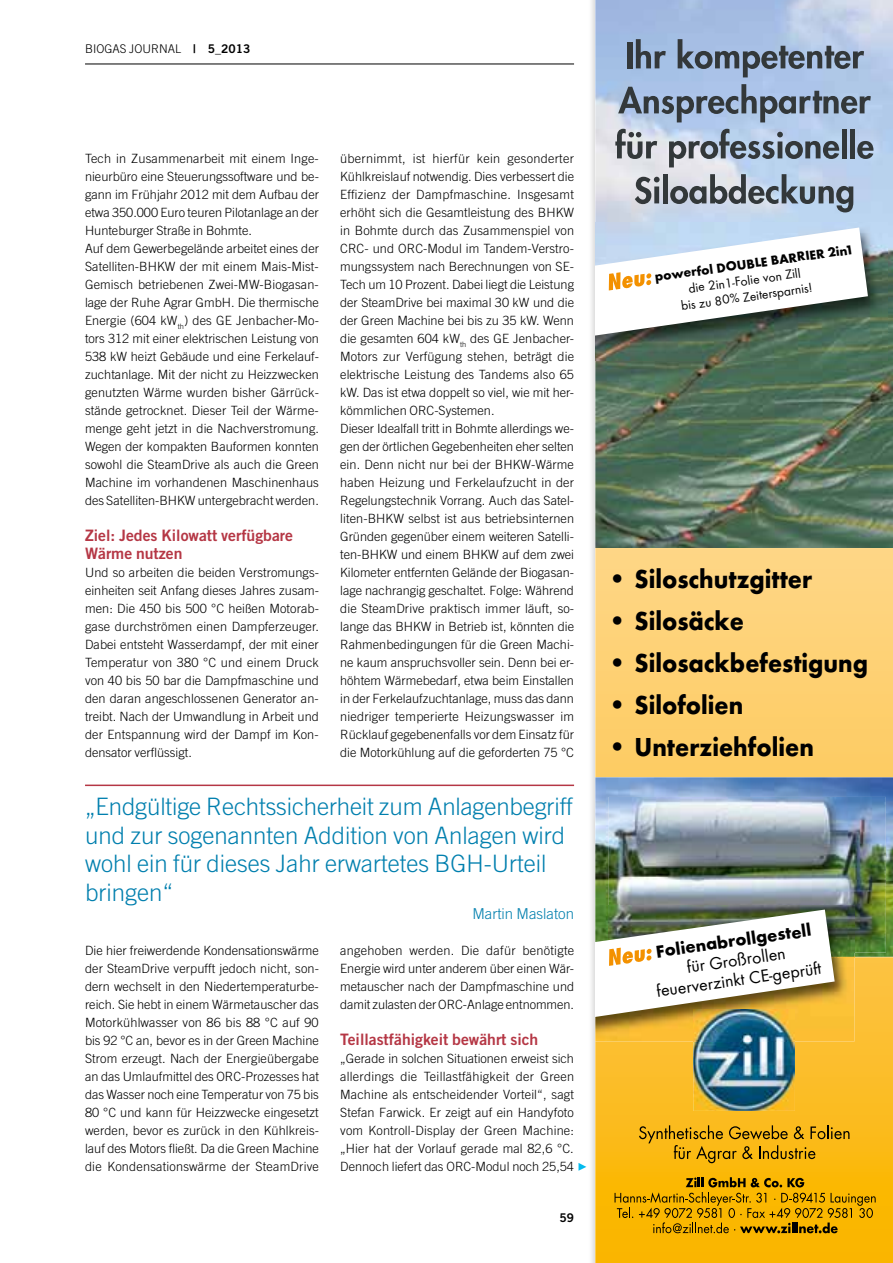
<style>
.page{position:relative;width:893px;height:1263px;background:#fff}
.page>*{position:absolute;margin:0;border:0;box-sizing:border-box;transform-origin:0 0}
.t1{font:700 27px "Futura T";color:#000;scale:.92 1}
.t2{font:300 24px/28.8px "Trade Gothic";color:#007fae}
.t3{font:18px/19.5px "Futura T";color:#000;text-align:center}
.t4{font:700 18px "Futura T";color:#000}
.t5{font:15.75px/18px "Trade Gothic Bold Two";color:#b53745}
.t6{font:300 15px "Trade Gothic";color:#007fae}
.t7{font:13.5px/16.2px "Futura T";color:#000;text-align:center}
.t8{font:700 13.5px "Futura T";color:#000}
.t9{font:300 12.75px/18px "Trade Gothic";color:#000;text-align:justify}
.t10{font:300 12px "Trade Gothic";color:#000}
.t11{font:12px "Trade Gothic Bold Two";color:#000}
.s1{font-family:"Trade Gothic Bold Two";font-weight:400}
.s2{font-family:"Futura Condensed BQ"}
</style>
<div class="page">
<hr style="left:85px;top:64px;width:489px;height:1px;background:#000">
<div style="left:587px;top:0;width:306px;height:1263px;background:#000;opacity:.5"></div>
<img style="left:595px;top:0;width:298px;height:548px">
<svg style="left:595px;top:548px;width:298px;height:715px;background:#fcc853"></svg>
<svg style="left:639px;top:1125px;width:210px;height:38px;background:#d69f13"></svg>
<img style="left:693px;top:1041px;width:102px;height:70px">
<svg style="left:614px;top:1177px;width:262px;height:56px;background:#d29a00"></svg>
<div style="left:627px;top:42px;width:5px;height:26px;background:#33383a"></div>
<svg style="left:636px;top:39px;width:30px;height:29px"></svg>
<svg style="left:678px;top:39px;width:186px;height:38px;background:#889ab4"></svg>
<svg style="left:618px;top:84px;width:253px;height:38px;background:#8c9eb8"></svg>
<svg style="left:615px;top:129px;width:42px;height:30px"></svg>
<svg style="left:669px;top:129px;width:170px;height:38px;background:#99a8ba"></svg>
<hr style="left:842px;top:129px;width:4px;height:29px;background:#33383a">
<div style="left:850px;top:129px;width:5px;height:29px;background:#33383a"></div>
<svg style="left:857px;top:141px;width:16px;height:18px"></svg>
<svg style="left:635px;top:177px;width:25px;height:27px"></svg>
<div style="left:663px;top:174px;width:5px;height:29px;background:#33383a"></div>
<svg style="left:670px;top:174px;width:183px;height:38px;background:#9ba6b4"></svg>
<img style="left:595px;top:777px;width:298px;height:180px">
<img style="left:609px;top:797px;width:277px;height:155px">
<img style="left:595px;top:222px;width:292px;height:138px">
<img style="left:595px;top:905px;width:259px;height:136px">
<img style="left:609px;top:905px;width:245px;height:47px">
<img style="left:595px;top:909px;width:240px;height:110px">
<hr style="left:85px;top:784px;width:489px;height:2px;background:#b53745">
<svg style="left:578px;top:1163px;width:8px;height:8px"></svg>
<svg style="left:595px;top:227px;width:273px;height:110px"></svg>
<p class="t10" style="left:85px;top:41px;width:167px">Biogas Journal <span class="s1">| 5_2013</span></p>
<p class="t9" style="left:85px;top:149px;width:236px;text-align:left">Tech in Zusammenarbeit mit einem Inge&shy;nieurbüro eine Steuerungssoftware und be&shy;gann im Frühjahr 2012 mit dem Aufbau der etwa 350.000 Euro teuren Pilotanlage an der Hunteburger Straße in Bohmte.<br>Auf dem Gewerbegelände arbeitet eines der Satelliten-BHKW der mit einem Mais-Mist-Gemisch betriebenen Zwei-MW-Biogasan&shy;lage der Ruhe Agrar GmbH. Die thermische Energie (604 kW<sub>th</sub>) des GE Jenbacher-Mo&shy;tors 312 mit einer elektrischen Leistung von 538 kW heizt Gebäude und eine Ferkelauf&shy;zuchtanlage. Mit der nicht zu Heizzwecken genutzten Wärme wurden bisher Gärrück&shy;stände getrocknet. Dieser Teil der Wärme&shy;menge geht jetzt in die Nachverstromung.<br>Wegen der kompakten Bauformen konnten sowohl die SteamDrive als auch die Green Machine im vorhandenen Maschinenhaus des Satelliten-BHKW untergebracht werden.</p>
<p class="t5" style="left:85px;top:526px;width:209px">Ziel: Jedes Kilowatt verfügbare<br>Wärme nutzen</p>
<p class="t9" style="left:85px;top:563px;width:235px">Und so arbeiten die beiden Verstromungs&shy;einheiten seit Anfang dieses Jahres zusam&shy;men: Die 450 bis 500 °C heißen Motorab&shy;gase durchströmen einen Dampferzeuger.<br>Dabei entsteht Wasserdampf, der mit einer Temperatur von 380 °C und einem Druck von 40 bis 50 bar die Dampfmaschine und den daran angeschlossenen Generator an&shy;treibt. Nach der Umwandlung in Arbeit und der Entspannung wird der Dampf im Kon&shy;densator verflüssigt.</p>
<p class="t9" style="left:340px;top:149px;width:236px;text-align:left">übernimmt, ist hierfür kein gesonderter Kühlkreislauf notwendig. Dies verbessert die Effizienz der Dampfmaschine. Insgesamt erhöht sich die Gesamtleistung des BHKW in Bohmte durch das Zusammenspiel von CRC- und ORC-Modul im Tandem-Verstro&shy;mungssystem nach Berechnungen von SE-Tech um 10 Prozent. Dabei liegt die Leistung der SteamDrive bei maximal 30 kW und die der Green Machine bei bis zu 35 kW. Wenn die gesamten 604 kW<sub>th</sub> des GE Jenbacher-Motors zur Verfügung stehen, beträgt die elektrische Leistung des Tandems also 65 kW. Das ist etwa doppelt so viel, wie mit her&shy;kömmlichen ORC-Systemen.<br>Dieser Idealfall tritt in Bohmte allerdings we&shy;gen der örtlichen Gegebenheiten eher selten ein. Denn nicht nur bei der BHKW-Wärme haben Heizung und Ferkelaufzucht in der Regelungstechnik Vorrang. Auch das Satel&shy;liten-BHKW selbst ist aus betriebsinternen Gründen gegenüber einem weiteren Satelli&shy;ten-BHKW und einem BHKW auf dem zwei Kilometer entfernten Gelände der Biogasan&shy;lage nachrangig geschaltet. Folge: Während die SteamDrive praktisch immer läuft, so&shy;lange das BHKW in Betrieb ist, könnten die Rahmenbedingungen für die Green Machi&shy;ne kaum anspruchsvoller sein. Denn bei er&shy;höhtem Wärmebedarf, etwa beim Einstallen in der Ferkelaufzuchtanlage, muss das dann niedriger temperierte Heizungswasser im Rücklauf gegebenenfalls vor dem Einsatz für die Motorkühlung auf die geforderten 75 °C</p>
<h2 class="t2" style="left:85px;top:792px;width:489px">„Endgültige Rechtssicherheit zum Anlagenbegriff und zur sogenannten Addition von Anlagen wird wohl ein für dieses Jahr erwartetes BGH-Urteil bringen“</h2>
<p class="t6" style="left:472px;top:904px;width:103px">Martin Maslaton</p>
<p class="t9" style="left:85px;top:941px;width:235px">Die hier freiwerdende Kondensationswärme der SteamDrive verpufft jedoch nicht, son&shy;dern wechselt in den Niedertemperaturbe&shy;reich. Sie hebt in einem Wärmetauscher das Motorkühlwasser von 86 bis 88 °C auf 90 bis 92 °C an, bevor es in der Green Machine Strom erzeugt. Nach der Energieübergabe an das Umlaufmittel des ORC-Prozesses hat das Wasser noch eine Temperatur von 75 bis 80 °C und kann für Heizzwecke eingesetzt werden, bevor es zurück in den Kühlkreis&shy;lauf des Motors fließt. Da die Green Machine die Kondensationswärme der SteamDrive</p>
<p class="t9" style="left:340px;top:941px;width:236px">angehoben werden. Die dafür benötigte Energie wird unter anderem über einen Wär&shy;metauscher nach der Dampfmaschine und damit zulasten der ORC-Anlage entnommen.</p>
<p class="t5" style="left:340px;top:1030px;width:200px">Teillastfähigkeit bewährt sich</p>
<p class="t9" style="left:340px;top:1049px;width:235px">„Gerade in solchen Situationen erweist sich allerdings die Teillastfähigkeit der Green Machine als entscheidender Vorteil“, sagt Stefan Farwick. Er zeigt auf ein Handyfoto vom Kontroll-Display der Green Machine: „Hier hat der Vorlauf gerade mal 82,6 °C.<br>Dennoch liefert das ORC-Modul noch 25,54</p>
<p class="t11" style="left:559px;top:1211px;width:16px">59</p>
<p class="t8" style="left:654px;top:269px;width:196px;rotate:-8deg">powerfol DOUBLE BARRIER 2in</p>
<p class="t7" style="left:678px;top:282px;width:134px;rotate:-8deg">die 2in1-Folie von Zill<br>bis zu 80% Zeitersparnis!</p>
<h1 class="t1" style="left:613px;top:563px;width:218px"><span class="s2">•</span> Siloschutzgitter</h1>
<h1 class="t1" style="left:613px;top:605px;width:144px"><span class="s2">•</span> Silosäcke</h1>
<h1 class="t1" style="left:613px;top:647px;width:279px"><span class="s2">•</span> Silosackbefestigung</h1>
<h1 class="t1" style="left:613px;top:689px;width:144px"><span class="s2">•</span> Silofolien</h1>
<h1 class="t1" style="left:613px;top:731px;width:220px"><span class="s2">•</span> Unterziehfolien</h1>
<h3 class="t4" style="left:655px;top:941px;width:158px;rotate:-8deg">Folienabrollgestell</h3>
<h3 class="t3" style="left:652px;top:962px;width:168px;rotate:-8deg">für Großrollen feuerverzinkt CE-geprüft</h3>
</div>
